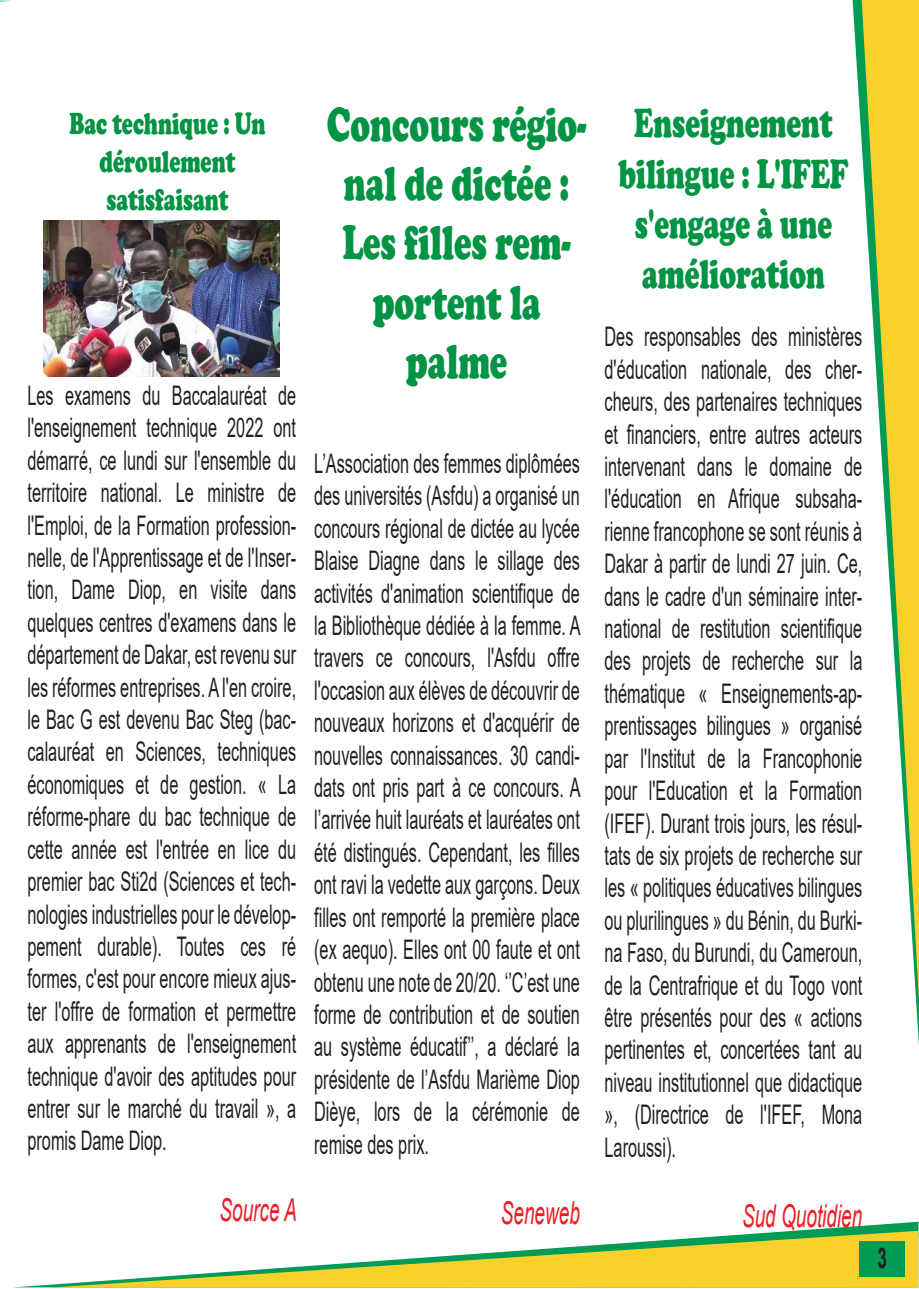
<style>
.page{position:relative;width:919px;height:1289px;background:#fff}
.page>*{position:absolute;margin:0;border:0;box-sizing:border-box;transform-origin:0 0}
.t1{font:900 49.5px/59.4px "Cooper";color:#009444;text-align:center;scale:.66 1}
.t2{font:900 42px/50.4px "Cooper";color:#009444;text-align:center;scale:.66 1}
.t3{font:900 31.5px/37.8px "Cooper";color:#009444;text-align:center;scale:.66 1}
.t4{font:italic 31.5px "Arial";color:#ed1f24;scale:.6 1}
.t5{font:700 28.5px "Arial";color:#231f20;scale:.6 1}
.t6{font:27px/32.4px "Arial";color:#231f20;text-align:justify;scale:.6 1}
</style>
<div class="page">
<svg style="left:19px;top:1221px;width:899px;height:66px"></svg>
<svg style="left:53px;top:1230px;width:865px;height:57px"></svg>
<svg style="left:852px;top:0;width:66px;height:1030px"></svg>
<svg style="left:861px;top:0;width:57px;height:1000px"></svg>
<div style="left:859px;top:1240px;width:45px;height:36px;background:#009b55"></div>
<img style="left:43px;top:221px;width:236px;height:155px">
<p class="t3" style="left:69px;top:105px;width:298px">Bac technique : Un déroulement satisfaisant</p>
<p class="t6" style="left:27px;top:379px;width:449px">Les examens du Baccalauréat de l'enseignement technique 2022 ont démarré, ce lundi sur l'ensemble du territoire national. Le ministre de l'Emploi, de la Formation profession&shy;nelle, de l'Apprentissage et de l'Inser&shy;tion, Dame Diop, en visite dans quelques centres d'examens dans le département de Dakar, est revenu sur les réformes entreprises. A l'en croire, le Bac G est devenu Bac Steg (bac&shy;calauréat en Sciences, techniques économiques et de gestion. « La réforme-phare du bac technique de cette année est l'entrée en lice du premier bac Sti2d (Sciences et tech&shy;nologies industrielles pour le dévelop&shy;pement durable). Toutes ces ré formes, c'est pour encore mieux ajus&shy;ter l'offre de formation et permettre aux apprenants de l'enseignement technique d'avoir des aptitudes pour entrer sur le marché du travail », a promis Dame Diop.</p>
<p class="t4" style="left:219px;top:1189px;width:130px">Source A</p>
<h1 class="t1" style="left:327px;top:94px;width:395px">Concours régio&shy;nal de dictée :<br>Les filles rem&shy;portent la palme</h1>
<p class="t6" style="left:314px;top:447px;width:446px">L’Association des femmes diplômées des universités (Asfdu) a organisé un concours régional de dictée au lycée Blaise Diagne dans le sillage des activités d'animation scientifique de la Bibliothèque dédiée à la femme. A travers ce concours, l'Asfdu offre l'occasion aux élèves de découvrir de nouveaux horizons et d'acquérir de nouvelles connaissances. 30 candi&shy;dats ont pris part à ce concours. A l’arrivée huit lauréats et lauréates ont été distingués. Cependant, les filles ont ravi la vedette aux garçons. Deux filles ont remporté la première place (ex aequo). Elles ont 00 faute et ont obtenu une note de 20/20. ‘’C’est une forme de contribution et de soutien au système éducatif’’, a déclaré la présidente de l’Asfdu Marième Diop Dièye, lors de la cérémonie de remise des prix.</p>
<p class="t4" style="left:500px;top:1192px;width:133px">Seneweb</p>
<h2 class="t2" style="left:618px;top:98px;width:349px">Enseignement bilingue : L'IFEF s'engage à une amélioration</h2>
<p class="t6" style="left:604px;top:320px;width:431px">Des responsables des ministères d'éducation nationale, des cher&shy;cheurs, des partenaires techniques et financiers, entre autres acteurs intervenant dans le domaine de l'éducation en Afrique subsaha&shy;rienne francophone se sont réunis à Dakar à partir de lundi 27 juin. Ce, dans le cadre d'un séminaire inter&shy;national de restitution scientifique des projets de recherche sur la thématique « Enseignements-ap&shy;prentissages bilingues » organisé par l'Institut de la Francophonie pour l'Education et la Formation (IFEF). Durant trois jours, les résul&shy;tats de six projets de recherche sur les « politiques éducatives bilingues ou plurilingues » du Bénin, du Burki&shy;na Faso, du Burundi, du Cameroun, de la Centrafrique et du Togo vont être présentés pour des « actions pertinentes et, concertées tant au niveau institutionnel que didactique », (Directrice de l'IFEF, Mona Laroussi).</p>
<p class="t4" style="left:742px;top:1195px;width:202px">Sud Quotidien</p>
<p class="t5" style="left:877px;top:1237px;width:17px">3</p>
</div>
